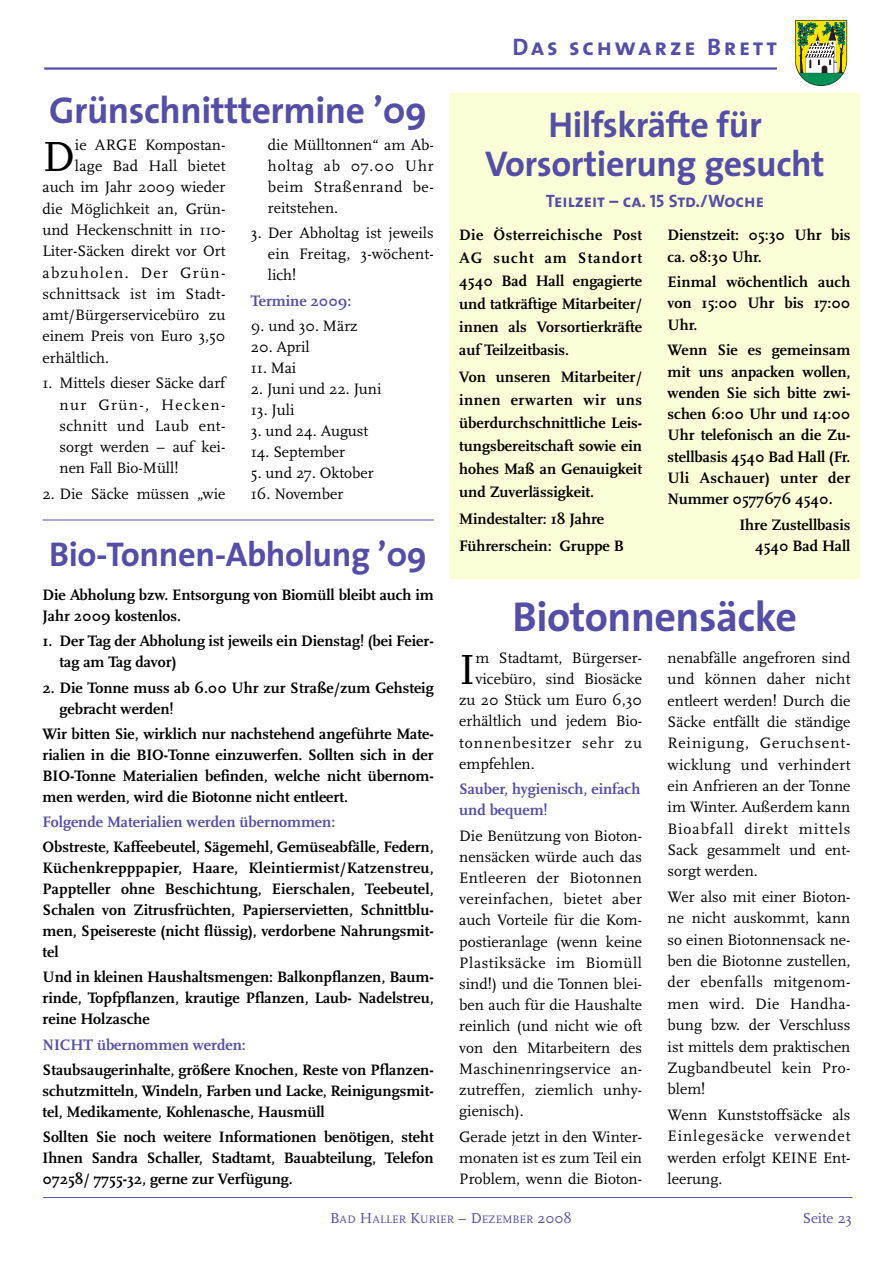
<style>
.page{position:relative;width:893px;height:1263px;background:#fff}
.page>*{position:absolute;margin:0;border:0;box-sizing:border-box;transform-origin:0 0}
.t1{font:43.95px "Scala";color:#000}
.t2{font:700 42px "The Sans";letter-spacing:-.01em;color:#544ea6}
.t3{font:700 37.5px "The Sans";letter-spacing:-.01em;color:#544ea6}
.t4{font:700 36px/39px "The Sans";letter-spacing:-.01em;color:#544ea6;text-align:center}
.t5{font:700 34.5px "The Sans";letter-spacing:-.01em;color:#544ea6}
.t6{font:24px "The Sans Bold Caps";letter-spacing:.115em;color:#544ea6}
.t7{font:18px "The Sans Bold Caps";color:#544ea6}
.t8{font:700 15.75px/21px "Scala";color:#000;text-align:justify}
.t9{font:15.75px/21.3px "Scala";color:#000;text-align:justify}
.t10{font:700 15.75px/21.1px "Scala";color:#544ea6}
.t11{font:15.75px "Scala";letter-spacing:.02em;color:#000}
.t12{font:15.75px "Scala";letter-spacing:.065em;color:#000}
.t13{font:15.75px "Scala";letter-spacing:.09em;color:#000}
.t14{font:15px "Scala";color:#544ea6}
.t15{font:11.25px "Scala";color:#544ea6}
.s1{font-size:15px}
</style>
<div class="page">
<div style="left:449px;top:93px;width:411px;height:485px;background:#fbffd7"></div>
<hr style="left:44px;top:67px;width:733px;height:3px;background:#544ea6">
<hr style="left:43px;top:1197px;width:809px;height:1px;background:#544ea6">
<svg style="left:795px;top:20px;width:52px;height:66px"></svg>
<hr style="left:43px;top:520px;width:391px;height:1px;background:#544ea6">
<h3 class="t3" style="left:49px;top:95px;width:379px">Grünschnitttermine ’09</h3>
<h1 class="t1" style="left:43px;top:130px;width:34px">D</h1>
<p class="t9" style="left:75px;top:134px;width:152px">ie ARGE Kompostan-</p>
<p class="t9" style="left:268px;top:134px;width:167px">die Mülltonnen“ am Ab&shy;holtag ab 07.00 Uhr beim Straßenrand be&shy;reitstehen.</p>
<p class="t9" style="left:268px;top:222px;width:167px;text-indent:-17px">3. Der Abholtag ist jeweils ein Freitag, 3-wöchent&shy;lich!</p>
<p class="t10" style="left:251px;top:290px;width:102px">Termine 2009:</p>
<p class="t9" style="left:251px;top:315px;width:108px">9. und 30. März</p>
<p class="t9" style="left:251px;top:336px;width:60px">20. April</p>
<p class="t9" style="left:251px;top:357px;width:47px">11. Mai</p>
<p class="t9" style="left:251px;top:378px;width:132px">2. Juni und 22. Juni</p>
<p class="t9" style="left:251px;top:399px;width:45px">13. Juli</p>
<p class="t9" style="left:251px;top:420px;width:119px">3. und 24. August</p>
<p class="t9" style="left:251px;top:441px;width:96px">14. September</p>
<p class="t9" style="left:251px;top:462px;width:124px">5. und 27. Oktober</p>
<p class="t9" style="left:251px;top:483px;width:94px">16. November</p>
<p class="t9" style="left:75px;top:155px;width:152px">lage Bad Hall bietet</p>
<p class="t9" style="left:43px;top:176px;width:184px">auch im Jahr 2009 wieder</p>
<p class="t9" style="left:43px;top:198px;width:184px">die Möglichkeit an, Grün-</p>
<p class="t9" style="left:43px;top:219px;width:184px">und Heckenschnitt in 110-</p>
<p class="t9" style="left:43px;top:240px;width:184px">Liter-Säcken direkt vor Ort</p>
<p class="t13" style="left:43px;top:263px;width:184px">abzuholen. Der Grün-</p>
<p class="t11" style="left:43px;top:284px;width:184px">schnittsack ist im Stadt-</p>
<p class="t9" style="left:43px;top:304px;width:184px">amt/Bürgerservicebüro zu</p>
<p class="t9" style="left:43px;top:325px;width:184px">einem Preis von Euro 3,50</p>
<p class="t9" style="left:43px;top:347px;width:68px">erhältlich.</p>
<p class="t9" style="left:60px;top:372px;width:167px;text-indent:-17px">1. Mittels dieser Säcke darf nur Grün-, Hecken&shy;schnitt und Laub ent&shy;sorgt werden – auf kei&shy;nen Fall Bio-Müll!</p>
<p class="t9" style="left:43px;top:483px;width:184px">2. Die Säcke müssen „wie</p>
<h3 class="t5" style="left:49px;top:541px;width:379px">Bio-Tonnen-Abholung ’09</h3>
<p class="t8" style="left:43px;top:584px;width:393px">Die Abholung bzw. Entsorgung von Biomüll bleibt auch im<br>Jahr 2009 kostenlos.</p>
<p class="t8" style="left:60px;top:630px;width:376px;text-indent:-17px">1. Der Tag der Abholung ist jeweils ein Dienstag! (bei Feier&shy;tag am Tag davor)</p>
<p class="t8" style="left:60px;top:677px;width:376px;text-indent:-17px">2. Die Tonne muss ab 6.00 Uhr zur Straße/zum Gehsteig gebracht werden!</p>
<p class="t8" style="left:43px;top:723px;width:393px">Wir bitten Sie, wirklich nur nachstehend angeführte Mate&shy;rialien in die BIO-Tonne einzuwerfen. Sollten sich in der BIO-Tonne Materialien befinden, welche nicht übernom&shy;men werden, wird die Biotonne nicht entleert.</p>
<p class="t10" style="left:43px;top:811px;width:294px">Folgende Materialien werden übernommen:</p>
<p class="t8" style="left:43px;top:836px;width:393px">Obstreste, Kaffeebeutel, Sägemehl, Gemüseabfälle, Federn, Küchenkrepppapier, Haare, Kleintiermist/Katzenstreu, Pappteller ohne Beschichtung, Eierschalen, Teebeutel, Schalen von Zitrusfrüchten, Papierservietten, Schnittblu&shy;men, Speisereste (nicht flüssig), verdorbene Nahrungsmit&shy;tel</p>
<p class="t8" style="left:43px;top:966px;width:393px">Und in kleinen Haushaltsmengen: Balkonpflanzen, Baum&shy;rinde, Topfpflanzen, krautige Pflanzen, Laub- Nadelstreu, reine Holzasche</p>
<p class="t10" style="left:43px;top:1033px;width:205px">NICHT übernommen werden:</p>
<p class="t8" style="left:43px;top:1059px;width:393px">Staubsaugerinhalte, größere Knochen, Reste von Pflanzen&shy;schutzmitteln, Windeln, Farben und Lacke, Reinigungsmit&shy;tel, Medikamente, Kohlenasche, Hausmüll</p>
<p class="t8" style="left:43px;top:1126px;width:393px">Sollten Sie noch weitere Informationen benötigen, steht Ihnen Sandra Schaller, Stadtamt, Bauabteilung, Telefon 07258/ 7755-32, gerne zur Verfügung.</p>
<h3 class="t6" style="left:512px;top:38px;width:266px">Das schwarze Brett</h3>
<h3 class="t4" style="left:485px;top:108px;width:341px">Hilfskräfte für<br>Vorsortierung gesucht</h3>
<p class="t7" style="left:546px;top:195px;width:220px">Teilzeit – ca. 15 Std./Woche</p>
<p class="t8" style="left:459px;top:223px;width:184px;line-height:23px">Die Österreichische Post AG sucht am Standort 4540 Bad Hall engagierte und tatkräftige Mitarbeiter/ innen als Vorsortierkräfte auf Teilzeitbasis.</p>
<p class="t8" style="left:459px;top:365px;width:184px;line-height:23px">Von unseren Mitarbeiter/ innen erwarten wir uns überdurchschnittliche Leis&shy;tungsbereitschaft sowie ein hohes Maß an Genauigkeit und Zuverlässigkeit.</p>
<p class="t8" style="left:459px;top:505px;width:166px;line-height:27.2px">Mindestalter: 18 Jahre<br>Führerschein: Gruppe B</p>
<p class="t8" style="left:668px;top:224px;width:184px">Dienstzeit: 05:30 Uhr bis ca. 08:30 Uhr.</p>
<p class="t8" style="left:668px;top:271px;width:184px">Einmal wöchentlich auch von 15:00 Uhr bis 17:00<br>Uhr.</p>
<p class="t8" style="left:668px;top:339px;width:184px">Wenn Sie es gemeinsam mit uns anpacken wollen, wenden Sie sich bitte zwi&shy;schen 6:00 Uhr und 14:00<br>Uhr telefonisch an die Zu&shy;stellbasis 4540 Bad Hall (Fr.<br>Uli Aschauer) unter der Nummer 0577676 4540.</p>
<p class="t8" style="left:739px;top:514px;width:112px;text-align:right">Ihre Zustellbasis<br>4540 Bad Hall</p>
<h2 class="t2" style="left:513px;top:601px;width:286px">Biotonnensäcke</h2>
<h1 class="t1" style="left:459px;top:643px;width:18px">I</h1>
<p class="t9" style="left:476px;top:647px;width:168px">m Stadtamt, Bürgerser-</p>
<p class="t9" style="left:476px;top:668px;width:168px">vicebüro, sind Biosäcke</p>
<p class="t9" style="left:459px;top:689px;width:184px">zu 20 Stück um Euro 6,30</p>
<p class="t9" style="left:459px;top:710px;width:184px">erhältlich und jedem Bio-</p>
<p class="t12" style="left:459px;top:733px;width:184px">tonnenbesitzer sehr zu</p>
<p class="t9" style="left:459px;top:753px;width:77px">empfehlen.</p>
<p class="t10" style="left:459px;top:778px;width:183px">Sauber, hygienisch, einfach und bequem!</p>
<p class="t9" style="left:459px;top:825px;width:184px">Die Benützung von Bioton&shy;nensäcken würde auch das Entleeren der Biotonnen vereinfachen, bietet aber auch Vorteile für die Kom&shy;postieranlage (wenn keine Plastiksäcke im Biomüll sind!) und die Tonnen blei&shy;ben auch für die Haushalte reinlich (und nicht wie oft von den Mitarbeitern des Maschinenringservice an&shy;zutreffen, ziemlich unhy&shy;gienisch).</p>
<p class="t9" style="left:459px;top:1125px;width:184px">Gerade jetzt in den Winter&shy;monaten ist es zum Teil ein Problem, wenn die Bioton-</p>
<p class="t9" style="left:668px;top:647px;width:184px">nenabfälle angefroren sind und können daher nicht entleert werden! Durch die Säcke entfällt die ständige Reinigung, Geruchsent&shy;wicklung und verhindert ein Anfrieren an der Tonne im Winter. Außerdem kann Bioabfall direkt mittels Sack gesammelt und ent&shy;sorgt werden.</p>
<p class="t9" style="left:668px;top:886px;width:184px">Wer also mit einer Bioton&shy;ne nicht auskommt, kann so einen Biotonnensack ne&shy;ben die Biotonne zustellen, der ebenfalls mitgenom&shy;men wird. Die Handha&shy;bung bzw. der Verschluss ist mittels dem praktischen Zugbandbeutel kein Pro&shy;blem!</p>
<p class="t9" style="left:668px;top:1104px;width:184px">Wenn Kunststoffsäcke als Einlegesäcke verwendet werden erfolgt KEINE Ent&shy;leerung.</p>
<p class="t15" style="left:330px;top:1213px;width:243px"><span class="s1">B</span>AD <span class="s1">H</span>ALLER <span class="s1">K</span>URIER <span class="s1">– D</span>EZEMBER <span class="s1">2008</span></p>
<p class="t14" style="left:803px;top:1209px;width:51px">Seite 23</p>
</div>
